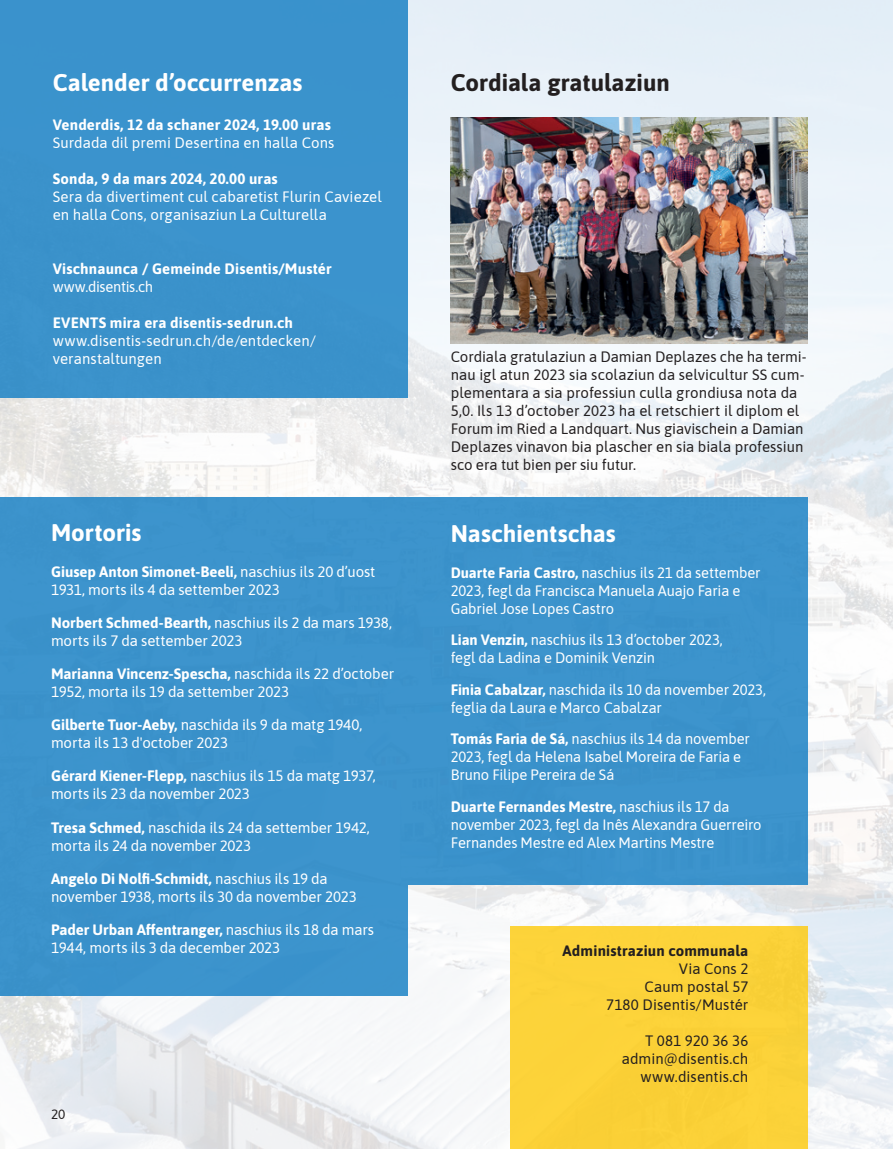
<style>
.page{position:relative;width:893px;height:1149px;background:#fff}
.page>*{position:absolute;margin:0;border:0;box-sizing:border-box;transform-origin:0 0}
.t1{font:700 24px "Asap";color:#fff}
.t2{font:700 24px "Asap";letter-spacing:.005em;color:#231f20}
.t3{font:15px/18px "Asap";letter-spacing:-.005em;color:#fff}
.t4{font:15px/18px "Asap";letter-spacing:.005em;color:#231f20;text-align:right}
.t5{font:700 15px "Asap";letter-spacing:.01em;color:#fff}
.t6{font:700 15px "Asap";letter-spacing:.015em;color:#231f20}
.t7{font:13.5px "Asap";color:#231f20}
.s1{font-weight:700}
</style>
<div class="page">
<img style="left:0;top:0;width:893px;height:1148px">
<div style="left:0;top:0;width:408px;height:398px;background:#3a92cc"></div>
<div style="left:510px;top:926px;width:298px;height:222px;background:#fcd239"></div>
<div style="left:408px;top:497px;width:400px;height:387px;background:#3c93cc"></div>
<div style="left:0;top:497px;width:408px;height:498px;background:#3c93cc"></div>
<img style="left:451px;top:117px;width:357px;height:227px">
<h1 class="t1" style="left:53px;top:65px;width:251px">Calender d’occurrenzas</h1>
<p class="t5" style="left:53px;top:114px;width:280px">Venderdis, 12 da schaner 2024, 19.00 uras</p>
<p class="t3" style="left:53px;top:132px;width:283px">Surdada dil premi Desertina en halla Cons</p>
<p class="t5" style="left:53px;top:168px;width:227px">Sonda, 9 da mars 2024, 20.00 uras</p>
<p class="t3" style="left:53px;top:186px;width:331px">Sera da divertiment cul cabaretist Flurin Caviezel en halla Cons, organisaziun La Culturella</p>
<p class="t5" style="left:53px;top:258px;width:280px">Vischnaunca / Gemeinde Disentis/Mustér</p>
<p class="t3" style="left:53px;top:276px;width:102px">www.disentis.ch</p>
<p class="t5" style="left:53px;top:312px;width:242px">EVENTS mira era disentis-sedrun.ch</p>
<p class="t3" style="left:53px;top:330px;width:265px">www.disentis-sedrun.ch/de/entdecken/ veranstaltungen</p>
<h1 class="t1" style="left:51px;top:515px;width:92px">Mortoris</h1>
<p class="t3" style="left:51px;top:562px;width:326px"><span class="s1">Giusep Anton Simonet-Beeli,</span> naschius ils 20 d’uost<br>1931, morts ils 4 da settember 2023</p>
<p class="t3" style="left:51px;top:613px;width:343px"><span class="s1">Norbert Schmed-Bearth,</span> naschius ils 2 da mars 1938, morts ils 7 da settember 2023</p>
<p class="t3" style="left:51px;top:664px;width:345px"><span class="s1">Marianna Vincenz-Spescha,</span> naschida ils 22 d’october<br>1952, morta ils 19 da settember 2023</p>
<p class="t3" style="left:51px;top:715px;width:313px"><span class="s1">Gilberte Tuor-Aeby,</span> naschida ils 9 da matg 1940, morta ils 13 d'october 2023</p>
<p class="t3" style="left:51px;top:766px;width:326px"><span class="s1">Gérard Kiener-Flepp,</span> naschius ils 15 da matg 1937, morts ils 23 da november 2023</p>
<p class="t3" style="left:51px;top:817px;width:320px"><span class="s1">Tresa Schmed,</span> naschida ils 24 da settember 1942, morta ils 24 da november 2023</p>
<p class="t3" style="left:51px;top:868px;width:307px"><span class="s1">Angelo Di Nolfi-Schmidt,</span> naschius ils 19 da november 1938, morts ils 30 da november 2023</p>
<p class="t3" style="left:51px;top:919px;width:325px"><span class="s1">Pader Urban Affentranger,</span> naschius ils 18 da mars<br>1944, morts ils 3 da december 2023</p>
<p class="t7" style="left:51px;top:1104px;width:16px">20</p>
<h1 class="t2" style="left:451px;top:65px;width:221px">Cordiala gratulaziun</h1>
<p class="t4" style="left:451px;top:347px;width:357px;text-align:left">Cordiala gratulaziun a Damian Deplazes che ha termi&shy;nau igl atun 2023 sia scolaziun da selvicultur SS cum&shy;plementara a sia professiun culla grondiusa nota da 5,0. Ils 13 d’october 2023 ha el retschiert il diplom el Forum im Ried a Landquart. Nus giavischein a Damian Deplazes vinavon bia plascher en sia biala professiun sco era tut bien per siu futur.</p>
<h1 class="t1" style="left:451px;top:516px;width:167px">Naschientschas</h1>
<p class="t3" style="left:451px;top:562px;width:311px"><span class="s1">Duarte Faria Castro,</span> naschius ils 21 da settember<br>2023, fegl da Francisca Manuela Auajo Faria e<br>Gabriel Jose Lopes Castro</p>
<p class="t3" style="left:451px;top:630px;width:274px"><span class="s1">Lian Venzin,</span> naschius ils 13 d’october 2023, fegl da Ladina e Dominik Venzin</p>
<p class="t3" style="left:451px;top:679px;width:317px"><span class="s1">Finia Cabalzar,</span> naschida ils 10 da november 2023, feglia da Laura e Marco Cabalzar</p>
<p class="t3" style="left:451px;top:729px;width:301px"><span class="s1">Tomás Faria de Sá,</span> naschius ils 14 da november<br>2023, fegl da Helena Isabel Moreira de Faria e<br>Bruno Filipe Pereira de Sá</p>
<p class="t3" style="left:451px;top:796px;width:312px"><span class="s1">Duarte Fernandes Mestre,</span> naschius ils 17 da november 2023, fegl da Inês Alexandra Guerreiro<br>Fernandes Mestre ed Alex Martins Mestre</p>
<p class="t6" style="left:563px;top:940px;width:187px">Administraziun communala</p>
<p class="t4" style="left:606px;top:959px;width:144px">Via Cons 2<br>Caum postal 57<br>7180 Disentis/Mustér</p>
<p class="t4" style="left:622px;top:1031px;width:128px">T 081 920 36 36 admin@disentis.ch www.disentis.ch</p>
</div>
